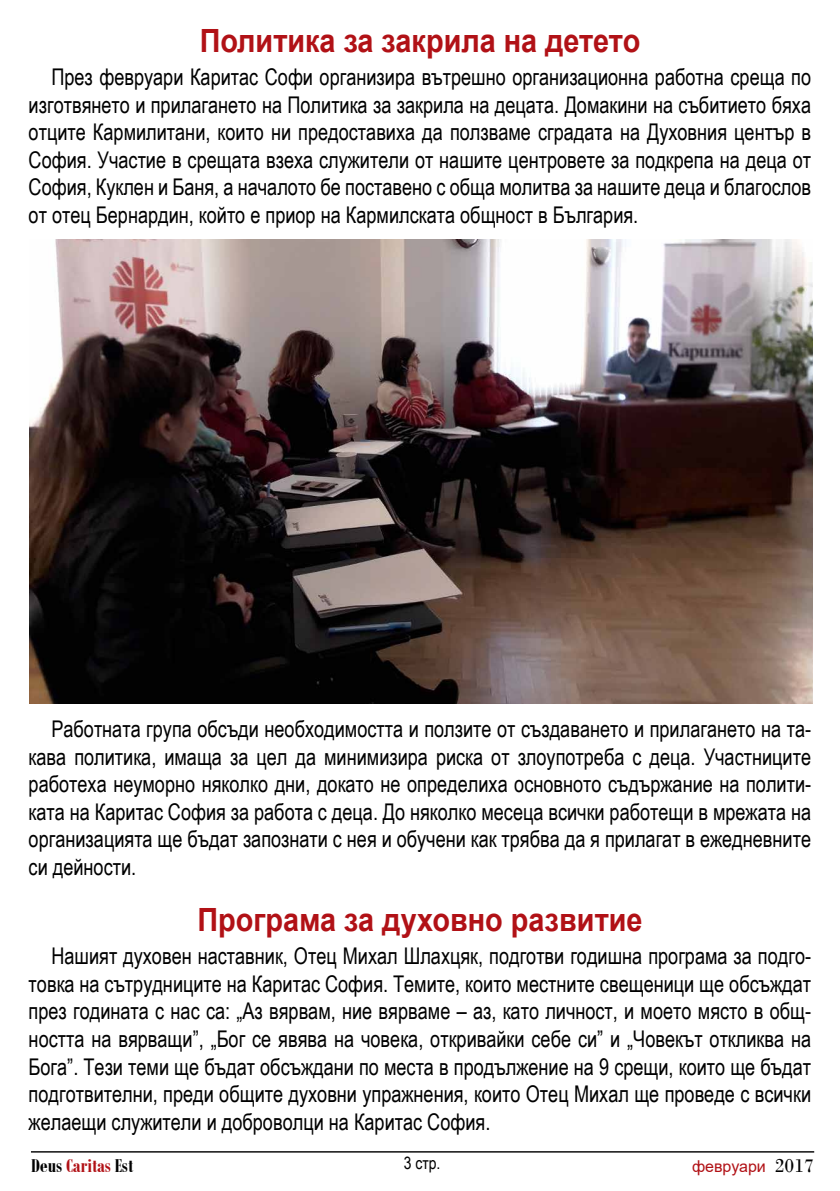
<style>
.page{position:relative;width:840px;height:1191px;background:#fff}
.page>*{position:absolute;margin:0;border:0;box-sizing:border-box;transform-origin:0 0}
.t1{font:700 32px "Arial";color:#b11116;scale:.9 1}
.t2{font:23px/27.6px "Arial Narrow";color:#000;text-align:justify;scale:.96 1}
.t3{font:700 20px "Bodoni MT Condensed";color:#000}
.t4{font:17px "Arial Narrow";color:#000}
.t5{font:16px "Arial";color:#b11116}
.s1{color:#b11116}
.s2{font-family:"Bodoni";font-size:20px;color:#000}
</style>
<div class="page">
<hr style="left:31px;top:1151px;width:782px;height:1px;background:#000">
<img style="left:30px;top:239px;width:782px;height:464px">
<h1 class="t1" style="left:199px;top:18px;width:491px">Политика за закрила на детето</h1>
<p class="t2" style="left:29px;top:62px;width:816px;text-indent:23px">През февруари Каритас Софи организира вътрешно организационна работна среща по изготвянето и прилагането на Политика за закрила на децата. Домакини на събитието бяха отците Кармилитани, които ни предоставиха да ползваме сградата на Духовния център в София. Участие в срещата взеха служители от нашите центровете за подкрепа на деца от София, Куклен и Баня, а началото бе поставено с обща молитва за нашите деца и благослов от отец Бернардин, който е приор на Кармилската общност в България.</p>
<p class="t2" style="left:29px;top:714px;width:816px;text-indent:23px">Работната група обсъди необходимостта и ползите от създаването и прилагането на та&shy;кава политика, имаща за цел да минимизира риска от злоупотреба с деца. Участниците работеха неуморно няколко дни, докато не определиха основното съдържание на полити&shy;ката на Каритас София за работа с деца. До няколко месеца всички работещи в мрежата на организацията ще бъдат запознати с нея и обучени как трябва да я прилагат в ежедневните си дейности.</p>
<h1 class="t1" style="left:197px;top:897px;width:495px">Програма за духовно развитие</h1>
<p class="t2" style="left:29px;top:941px;width:816px;text-indent:23px">Нашият духовен наставник, Отец Михал Шлахцяк, подготви годишна програма за подго&shy;товка на сътрудниците на Каритас София. Темите, които местните свещеници ще обсъждат през годината с нас са: „Аз вярвам, ние вярваме – аз, като личност, и моето място в общ&shy;ността на вярващи”, „Бог се явява на човека, откривайки себе си” и „Човекът откликва на Бога”. Тези теми ще бъдат обсъждани по места в продължение на 9 срещи, които ще бъдат подготвителни, преди общите духовни упражнения, които Отец Михал ще проведе с всички желаещи служители и доброволци на Каритас София.</p>
<p class="t3" style="left:31px;top:1153px;width:103px">Deus <span class="s1">Caritas</span> Est</p>
<p class="t4" style="left:403px;top:1150px;width:38px">3 стр.</p>
<p class="t5" style="left:691px;top:1154px;width:123px">февруари <span class="s2">2017</span></p>
</div>
